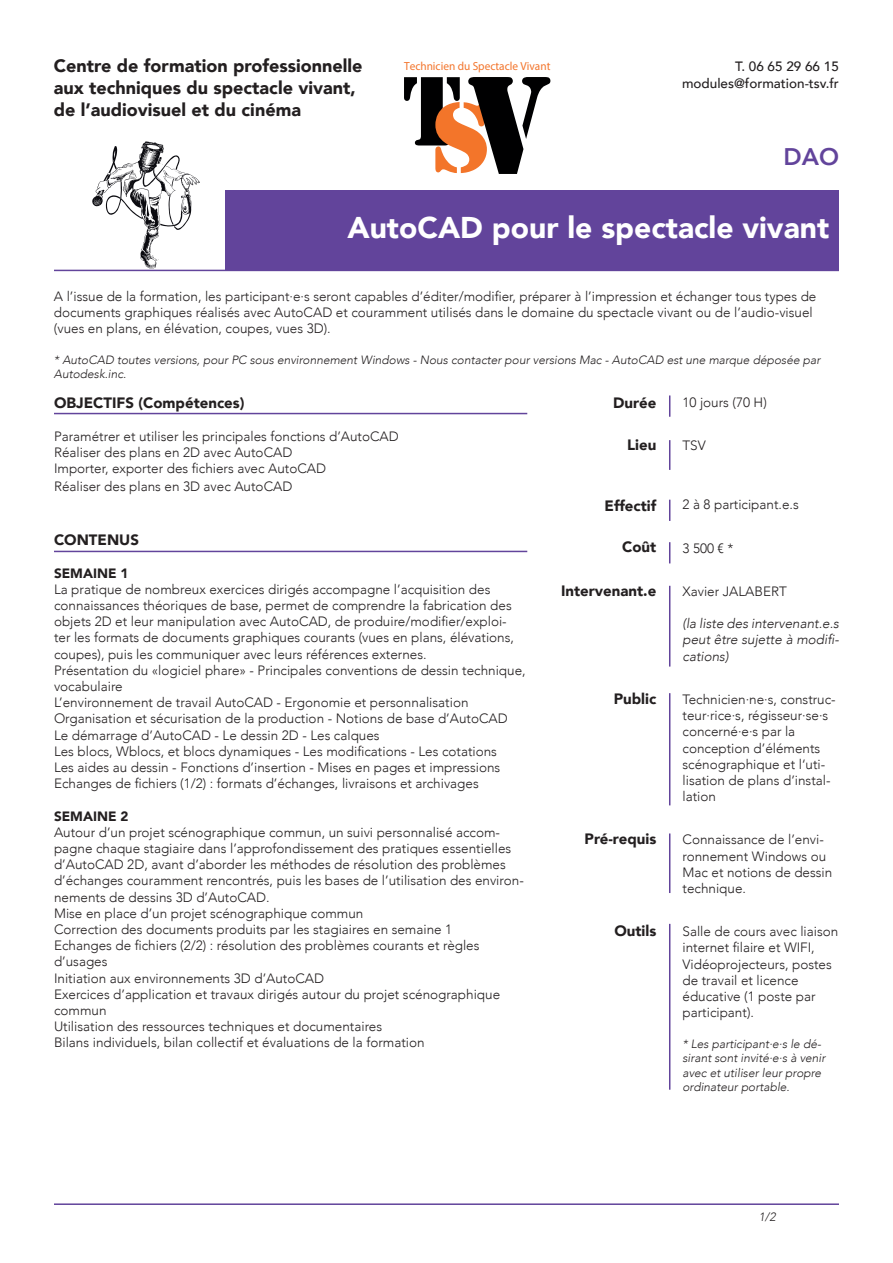
<style>
.page{position:relative;width:893px;height:1263px;background:#fff}
.page>*{position:absolute;margin:0;border:0;box-sizing:border-box;transform-origin:0 0}
.t1{font:900 30px "Avenir";color:#fff}
.t2{font:800 24px "Avenir";color:#62449b}
.t3{font:900 18px "Avenir";color:#231f20}
.t4{font:900 15px "Avenir";color:#231f20}
.t5{font:300 13.5px/16.2px "Avenir";color:#231f20}
.t6{font:italic 300 13.5px/16.2px "Avenir";color:#231f20;text-align:justify}
.t7{font:500 13.5px "Avenir";color:#231f20}
.t8{font:900 13.5px "Avenir";color:#231f20}
.t9{font:italic 300 12px/14.4px "Avenir";color:#231f20}
.t10{font:11.7px "Myriad Pro";color:#f3752c}
</style>
<div class="page">
<svg style="left:92px;top:141px;width:108px;height:128px"></svg>
<div style="left:225px;top:190px;width:614px;height:80px;background:#62449b"></div>
<hr style="left:54px;top:270px;width:785px;height:1px;background:#62449b">
<svg style="left:669px;top:395px;width:1px;height:22px"></svg>
<hr style="left:669px;top:440px;width:1px;height:30px;background:#62449b">
<svg style="left:669px;top:500px;width:1px;height:21px"></svg>
<svg style="left:669px;top:542px;width:1px;height:21px"></svg>
<hr style="left:669px;top:586px;width:1px;height:80px;background:#62449b">
<hr style="left:669px;top:693px;width:1px;height:112px;background:#62449b">
<hr style="left:669px;top:833px;width:1px;height:60px;background:#62449b">
<hr style="left:669px;top:924px;width:1px;height:166px;background:#62449b">
<hr style="left:54px;top:413px;width:473px;height:1px;background:#62449b">
<hr style="left:54px;top:551px;width:473px;height:1px;background:#62449b">
<hr style="left:54px;top:1203px;width:785px;height:2px;background:#62449b">
<svg style="left:404px;top:77px;width:146px;height:97px"></svg>
<p class="t3" style="left:54px;top:51px;width:310px">Centre de formation professionnelle</p>
<p class="t3" style="left:54px;top:72px;width:303px">aux techniques du spectacle vivant,</p>
<p class="t3" style="left:54px;top:94px;width:249px">de l’audiovisuel et du cinéma</p>
<p class="t10" style="left:404px;top:59px;width:148px">Technicien du Spectacle Vivant</p>
<p class="t7" style="left:735px;top:55px;width:105px">T. 06 65 29 66 15</p>
<p class="t7" style="left:682px;top:71px;width:158px">modules@formation-tsv.fr</p>
<p class="t2" style="left:783px;top:138px;width:57px">DAO</p>
<p class="t1" style="left:347px;top:202px;width:483px">AutoCAD pour le spectacle vivant</p>
<p class="t5" style="left:54px;top:288px;width:764px">A l’issue de la formation, les participant·e·s seront capables d’éditer/modifier, préparer à l’impression et échanger tous types de documents graphiques réalisés avec AutoCAD et couramment utilisés dans le domaine du spectacle vivant ou de l’audio-visuel (vues en plans, en élévation, coupes, vues 3D).</p>
<p class="t9" style="left:54px;top:353px;width:768px">* AutoCAD toutes versions, pour PC sous environnement Windows - Nous contacter pour versions Mac - AutoCAD est une marque déposée par<br>Autodesk.inc.</p>
<p class="t4" style="left:54px;top:390px;width:192px">OBJECTIFS (Compétences)</p>
<p class="t5" style="left:54px;top:428px;width:346px">Paramétrer et utiliser les principales fonctions d’AutoCAD</p>
<p class="t5" style="left:54px;top:444px;width:240px">Réaliser des plans en 2D avec AutoCAD</p>
<p class="t5" style="left:54px;top:460px;width:274px">Importer, exporter des fichiers avec AutoCAD</p>
<p class="t5" style="left:54px;top:478px;width:240px">Réaliser des plans en 3D avec AutoCAD</p>
<p class="t5" style="left:682px;top:394px;width:86px">10 jours (70 H)</p>
<p class="t5" style="left:682px;top:437px;width:25px">TSV</p>
<p class="t4" style="left:613px;top:390px;width:45px">Durée</p>
<p class="t4" style="left:627px;top:432px;width:31px">Lieu</p>
<p class="t4" style="left:54px;top:527px;width:86px">CONTENUS</p>
<p class="t8" style="left:54px;top:561px;width:76px">SEMAINE 1</p>
<p class="t5" style="left:54px;top:581px;width:462px">La pratique de nombreux exercices dirigés accompagne l’acquisition des connaissances théoriques de base, permet de comprendre la fabrication des objets 2D et leur manipulation avec AutoCAD, de produire/modifier/exploi&shy;ter les formats de documents graphiques courants (vues en plans, élévations, coupes), puis les communiquer avec leurs références externes.</p>
<p class="t5" style="left:54px;top:662px;width:473px">Présentation du «logiciel phare» - Principales conventions de dessin technique, vocabulaire</p>
<p class="t5" style="left:54px;top:694px;width:416px">L’environnement de travail AutoCAD - Ergonomie et personnalisation</p>
<p class="t5" style="left:54px;top:711px;width:455px">Organisation et sécurisation de la production - Notions de base d’AutoCAD</p>
<p class="t5" style="left:54px;top:727px;width:327px">Le démarrage d’AutoCAD - Le dessin 2D - Les calques</p>
<p class="t5" style="left:54px;top:743px;width:444px">Les blocs, Wblocs, et blocs dynamiques - Les modifications - Les cotations</p>
<p class="t5" style="left:54px;top:759px;width:448px">Les aides au dessin - Fonctions d’insertion - Mises en pages et impressions</p>
<p class="t5" style="left:54px;top:775px;width:426px">Echanges de fichiers (1/2) : formats d’échanges, livraisons et archivages</p>
<p class="t8" style="left:54px;top:804px;width:76px">SEMAINE 2</p>
<p class="t5" style="left:54px;top:824px;width:471px">Autour d’un projet scénographique commun, un suivi personnalisé accom&shy;pagne chaque stagiaire dans l’approfondissement des pratiques essentielles d’AutoCAD 2D, avant d’aborder les méthodes de résolution des problèmes d’échanges couramment rencontrés, puis les bases de l’utilisation des environ&shy;nements de dessins 3D d’AutoCAD.</p>
<p class="t5" style="left:54px;top:905px;width:311px">Mise en place d’un projet scénographique commun</p>
<p class="t5" style="left:54px;top:921px;width:400px">Correction des documents produits par les stagiaires en semaine 1</p>
<p class="t5" style="left:54px;top:937px;width:427px">Echanges de fichiers (2/2) : résolution des problèmes courants et règles d’usages</p>
<p class="t5" style="left:54px;top:970px;width:272px">Initiation aux environnements 3D d’AutoCAD</p>
<p class="t5" style="left:54px;top:986px;width:448px">Exercices d’application et travaux dirigés autour du projet scénographique commun</p>
<p class="t5" style="left:54px;top:1018px;width:330px">Utilisation des ressources techniques et documentaires</p>
<p class="t5" style="left:54px;top:1035px;width:372px">Bilans individuels, bilan collectif et évaluations de la formation</p>
<p class="t4" style="left:605px;top:493px;width:53px">Effectif</p>
<p class="t4" style="left:622px;top:534px;width:36px">Coût</p>
<p class="t4" style="left:561px;top:577px;width:97px">Intervenant.e</p>
<p class="t4" style="left:614px;top:685px;width:44px">Public</p>
<p class="t4" style="left:585px;top:826px;width:73px">Pré-requis</p>
<p class="t4" style="left:614px;top:918px;width:43px">Outils</p>
<p class="t5" style="left:682px;top:497px;width:118px">2 à 8 participant.e.s</p>
<p class="t5" style="left:682px;top:540px;width:52px">3 500 € *</p>
<p class="t5" style="left:682px;top:583px;width:106px">Xavier JALABERT</p>
<p class="t6" style="left:682px;top:615px;width:158px">(la liste des intervenant.e.s peut être sujette à modifi&shy;cations)</p>
<p class="t5" style="left:682px;top:691px;width:155px">Technicien·ne·s, construc&shy;teur·rice·s, régisseur·se·s concerné·e·s par la conception d’éléments scénographique et l‘uti&shy;lisation de plans d’instal&shy;lation</p>
<p class="t5" style="left:682px;top:831px;width:151px">Connaissance de l’envi&shy;ronnement Windows ou<br>Mac et notions de dessin technique.</p>
<p class="t5" style="left:682px;top:923px;width:157px">Salle de cours avec liaison internet filaire et WIFI,</p>
<p class="t5" style="left:682px;top:956px;width:151px">Vidéoprojecteurs, postes de travail et licence éducative (1 poste par participant).</p>
<p class="t9" style="left:682px;top:1036px;width:144px">* Les participant·e·s le dé&shy;sirant sont invité·e·s à venir avec et utiliser leur propre ordinateur portable.</p>
<p class="t9" style="left:759px;top:1210px;width:18px">1/2</p>
</div>
